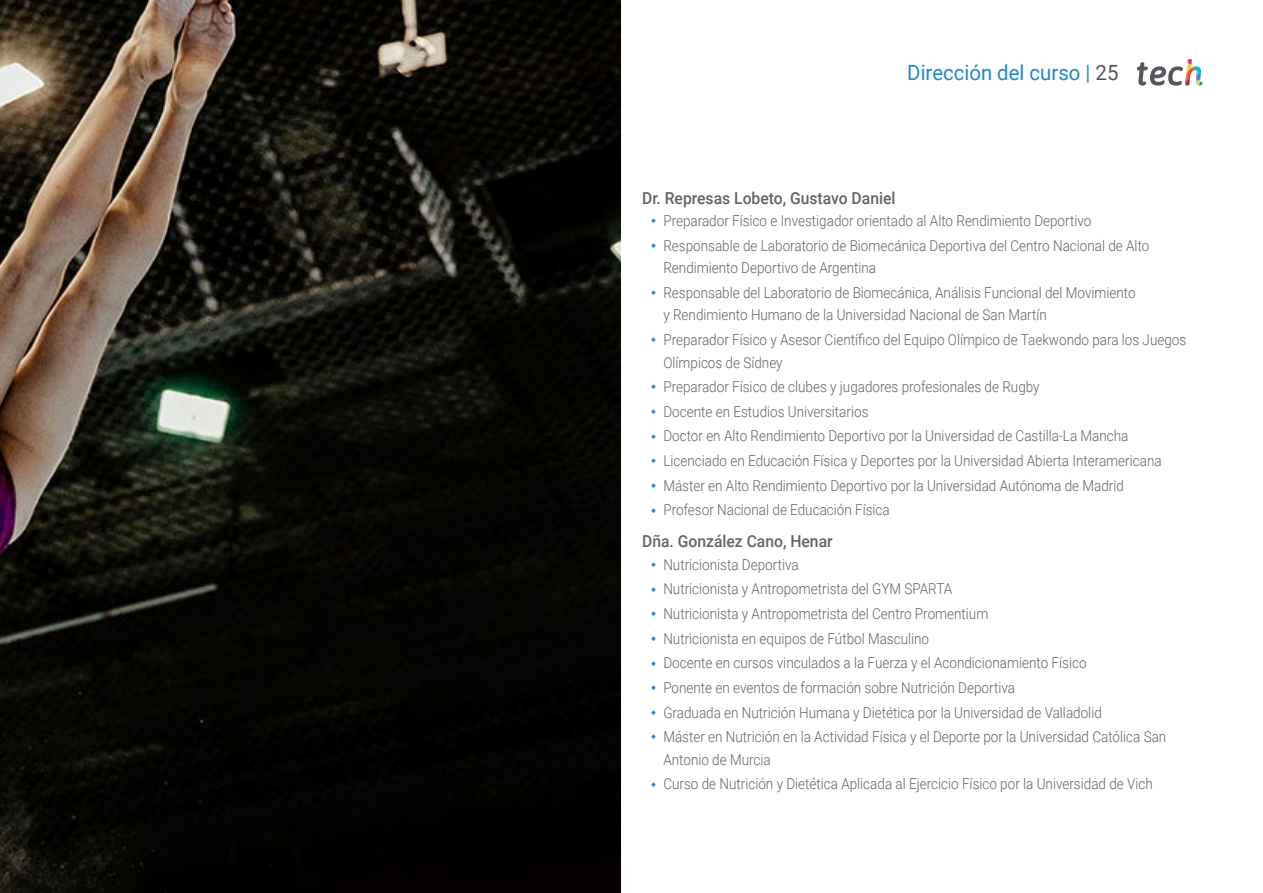
<style>
.page{position:relative;width:1263px;height:893px;background:#fff}
.page>*{position:absolute;margin:0;border:0;box-sizing:border-box;transform-origin:0 0}
.t1{font:21px "Roboto";color:#2488c9}
.t2{font:500 16.5px "Roboto";color:#61646a;scale:.95 1}
.t3{font:300 15px/24.6px "Roboto";color:#61646a;scale:.9 1}
.s1{color:#52555b}
</style>
<div class="page">
<img style="left:0;top:0;width:621px;height:893px">
<svg style="left:1137px;top:59px;width:65px;height:27px"></svg>
<h1 class="t1" style="left:907px;top:57px;width:213px">Dirección del curso | <span class="s1">25</span></h1>
<p class="t2" style="left:642px;top:186px;width:268px">Dr. Represas Lobeto, Gustavo Daniel</p>
<p class="t3" style="left:663px;top:208px;width:541px">Preparador Físico e Investigador orientado al Alto Rendimiento Deportivo<br>Responsable de Laboratorio de Biomecánica Deportiva del Centro Nacional de Alto</p>
<p class="t3" style="left:663px;top:255px;width:526px">Rendimiento Deportivo de Argentina<br>Responsable del Laboratorio de Biomecánica, Análisis Funcional del Movimiento</p>
<p class="t3" style="left:663px;top:302px;width:583px">y Rendimiento Humano de la Universidad Nacional de San Martín<br>Preparador Físico y Asesor Científico del Equipo Olímpico de Taekwondo para los Juegos</p>
<p class="t3" style="left:663px;top:349px;width:555px">Olímpicos de Sídney<br>Preparador Físico de clubes y jugadores profesionales de Rugby<br>Docente en Estudios Universitarios<br>Doctor en Alto Rendimiento Deportivo por la Universidad de Castilla-La Mancha Licenciado en Educación Física y Deportes por la Universidad Abierta Interamericana Máster en Alto Rendimiento Deportivo por la Universidad Autónoma de Madrid Profesor Nacional de Educación Física</p>
<p class="t2" style="left:642px;top:530px;width:202px">Dña. González Cano, Henar</p>
<p class="t3" style="left:663px;top:552px;width:560px">Nutricionista Deportiva<br>Nutricionista y Antropometrista del GYM SPARTA<br>Nutricionista y Antropometrista del Centro Promentium<br>Nutricionista en equipos de Fútbol Masculino<br>Docente en cursos vinculados a la Fuerza y el Acondicionamiento Físico<br>Ponente en eventos de formación sobre Nutrición Deportiva<br>Graduada en Nutrición Humana y Dietética por la Universidad de Valladolid<br>Máster en Nutrición en la Actividad Física y el Deporte por la Universidad Católica San</p>
<p class="t3" style="left:663px;top:746px;width:545px">Antonio de Murcia<br>Curso de Nutrición y Dietética Aplicada al Ejercicio Físico por la Universidad de Vich</p>
</div>
